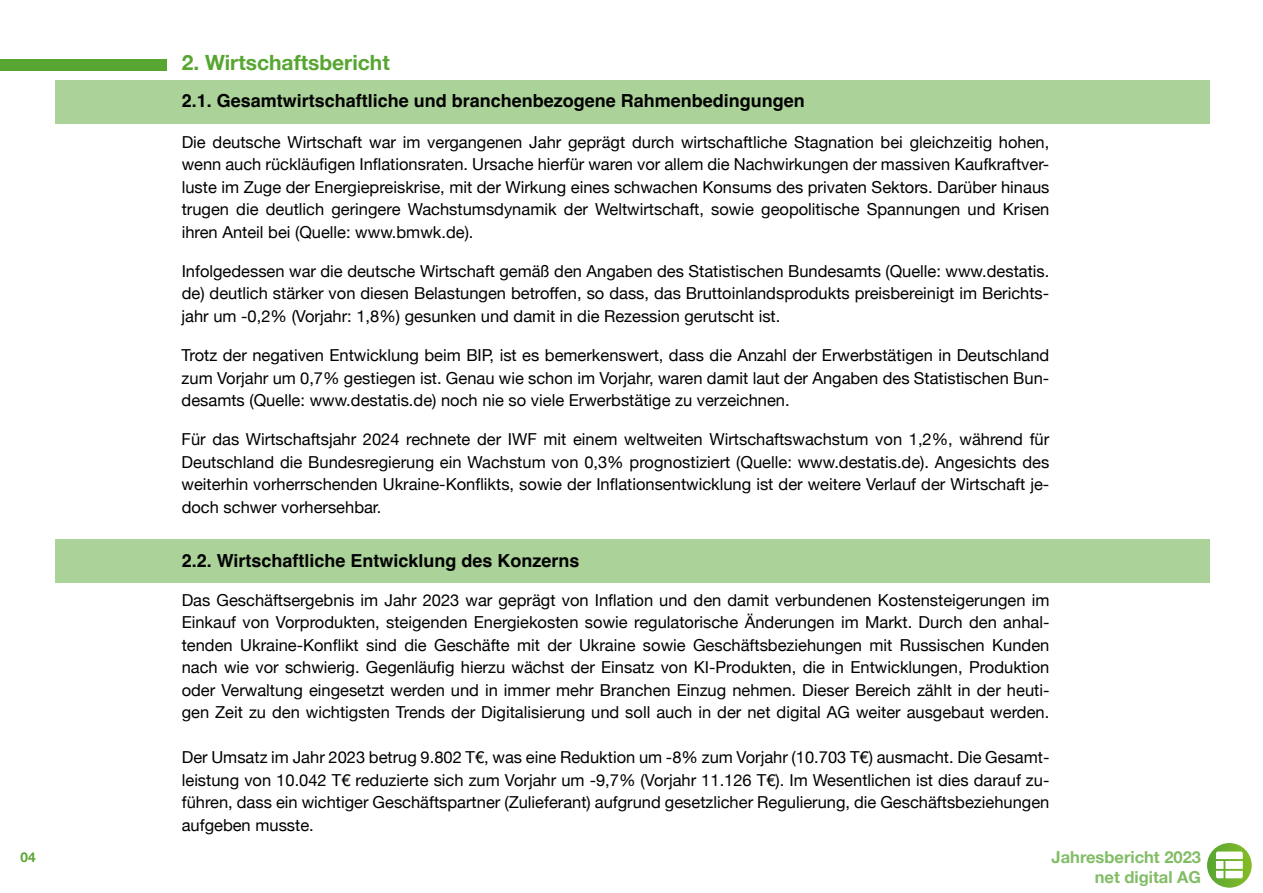
<style>
.page{position:relative;width:1263px;height:893px;background:#fff}
.page>*{position:absolute;margin:0;border:0;box-sizing:border-box;transform-origin:0 0}
.t1{font:700 21px "Helvetica Neue";color:#57a632}
.t2{font:700 18px "Helvetica";color:#020203}
.t3{font:16.5px/22.5px "Helvetica Neue";color:#000;text-align:justify}
.t4{font:700 16.5px/19.8px "Helvetica Neue";color:#57a632;text-align:right}
.t5{font:700 13.5px "Helvetica Neue";color:#57a632}
</style>
<div class="page">
<div style="left:0;top:59px;width:166px;height:12px;background:#57a632"></div>
<div style="left:55px;top:80px;width:1154px;height:43px;background:#abd298"></div>
<div style="left:55px;top:539px;width:1154px;height:43px;background:#abd298"></div>
<svg style="left:1207px;top:843px;width:45px;height:45px"></svg>
<svg style="left:1216px;top:851px;width:27px;height:27px"></svg>
<p class="t5" style="left:21px;top:847px;width:17px">04</p>
<p class="t1" style="left:182px;top:46px;width:210px">2. Wirtschaftsbericht</p>
<p class="t2" style="left:182px;top:90px;width:625px">2.1. Gesamtwirtschaftliche und branchenbezogene Rahmenbedingungen</p>
<p class="t3" style="left:182px;top:132px;width:869px">Die deutsche Wirtschaft war im vergangenen Jahr geprägt durch wirtschaftliche Stagnation bei gleichzeitig hohen, wenn auch rückläufigen Inflationsraten. Ursache hierfür waren vor allem die Nachwirkungen der massiven Kaufkraftver&shy;luste im Zuge der Energiepreiskrise, mit der Wirkung eines schwachen Konsums des privaten Sektors. Darüber hinaus trugen die deutlich geringere Wachstumsdynamik der Weltwirtschaft, sowie geopolitische Spannungen und Krisen ihren Anteil bei (Quelle: www.bmwk.de).</p>
<p class="t3" style="left:182px;top:261px;width:869px">Infolgedessen war die deutsche Wirtschaft gemäß den Angaben des Statistischen Bundesamts (Quelle: www.destatis. de) deutlich stärker von diesen Belastungen betroffen, so dass, das Bruttoinlandsprodukts preisbereinigt im Berichts&shy;jahr um -0,2% (Vorjahr: 1,8%) gesunken und damit in die Rezession gerutscht ist.</p>
<p class="t3" style="left:182px;top:345px;width:869px">Trotz der negativen Entwicklung beim BIP, ist es bemerkenswert, dass die Anzahl der Erwerbstätigen in Deutschland zum Vorjahr um 0,7% gestiegen ist. Genau wie schon im Vorjahr, waren damit laut der Angaben des Statistischen Bun&shy;desamts (Quelle: www.destatis.de) noch nie so viele Erwerbstätige zu verzeichnen.</p>
<p class="t3" style="left:182px;top:429px;width:869px">Für das Wirtschaftsjahr 2024 rechnete der IWF mit einem weltweiten Wirtschaftswachstum von 1,2%, während für Deutschland die Bundesregierung ein Wachstum von 0,3% prognostiziert (Quelle: www.destatis.de). Angesichts des weiterhin vorherrschenden Ukraine-Konflikts, sowie der Inflationsentwicklung ist der weitere Verlauf der Wirtschaft je&shy;doch schwer vorhersehbar.</p>
<p class="t2" style="left:182px;top:549px;width:399px">2.2. Wirtschaftliche Entwicklung des Konzerns</p>
<p class="t3" style="left:182px;top:589px;width:869px">Das Geschäftsergebnis im Jahr 2023 war geprägt von Inflation und den damit verbundenen Kostensteigerungen im Einkauf von Vorprodukten, steigenden Energiekosten sowie regulatorische Änderungen im Markt. Durch den anhal&shy;tenden Ukraine-Konflikt sind die Geschäfte mit der Ukraine sowie Geschäftsbeziehungen mit Russischen Kunden nach wie vor schwierig. Gegenläufig hierzu wächst der Einsatz von KI-Produkten, die in Entwicklungen, Produktion oder Verwaltung eingesetzt werden und in immer mehr Branchen Einzug nehmen. Dieser Bereich zählt in der heuti&shy;gen Zeit zu den wichtigsten Trends der Digitalisierung und soll auch in der net digital AG weiter ausgebaut werden.</p>
<p class="t3" style="left:182px;top:747px;width:869px">Der Umsatz im Jahr 2023 betrug 9.802 T€, was eine Reduktion um -8% zum Vorjahr (10.703 T€) ausmacht. Die Gesamt&shy;leistung von 10.042 T€ reduzierte sich zum Vorjahr um -9,7% (Vorjahr 11.126 T€). Im Wesentlichen ist dies darauf zu&shy;führen, dass ein wichtiger Geschäftspartner (Zulieferant) aufgrund gesetzlicher Regulierung, die Geschäftsbeziehungen aufgeben musste.</p>
<p class="t4" style="left:1051px;top:848px;width:151px">Jahresbericht 2023 net digital AG</p>
</div>
